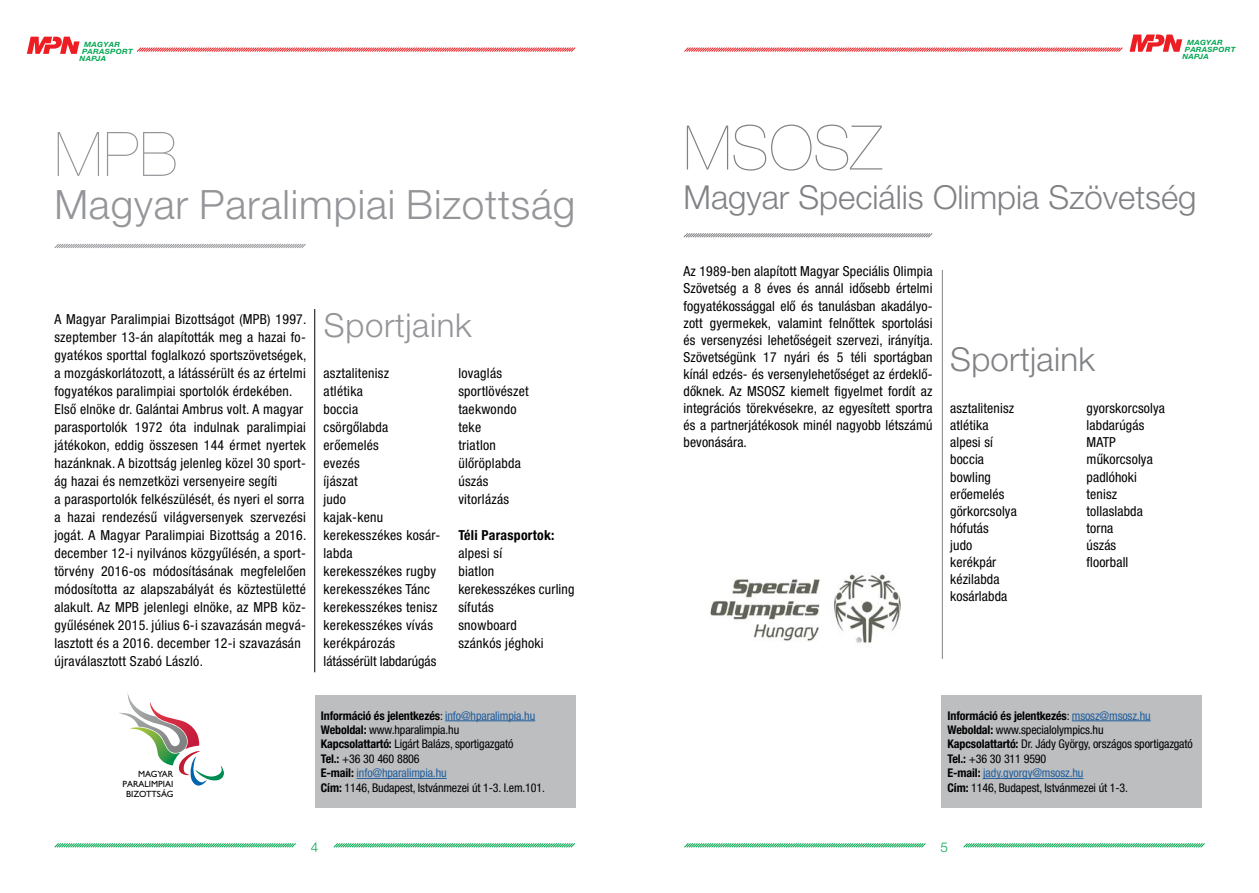
<style>
.page{position:relative;width:1259px;height:893px;background:#fff}
.page>*{position:absolute;margin:0;border:0;box-sizing:border-box;transform-origin:0 0}
.t1{font:200 61.5px "Helvetica Neue LT Pro";color:#808285}
.t2{font:200 61.5px "Helvetica Neue LT Pro";color:#939598}
.t3{font:300 40.5px "Helvetica Neue LT Pro";letter-spacing:.02em;color:#939598}
.t4{font:300 33px "Helvetica Neue LT Pro";color:#808285}
.t5{font:300 33px "Helvetica Neue LT Pro";letter-spacing:.02em;color:#939598}
.t6{font:condensed 13.8px/18px "Helvetica Neue LT Pro";letter-spacing:.02em;color:#000}
.t7{font:700 condensed 13.8px "Helvetica Neue LT Pro";letter-spacing:.02em;color:#000}
.t8{font:300 13.5px "Helvetica Neue LT Pro";color:#01a64f}
.t9{font:300 13.5px "Helvetica Neue LT Pro";color:#00a651}
.t10{font:condensed 12px/14.4px "Helvetica Neue LT Pro";letter-spacing:-.01em;color:#000}
.t11{font:condensed 12px/14.4px "Helvetica Neue LT Pro";letter-spacing:.01em;color:#000}
.t12{font:9px/10.1px "Gill Sans Std";color:#000;text-align:right}
.t13{font:italic 700 7.2px/7.2px "Helvetica Neue LT Pro";letter-spacing:.04em;color:#00a651;scale:1.08 1}
.s1{font-weight:700}
.s2{color:#215e9e}
</style>
<div class="page">
<svg style="left:684px;top:843px;width:242px;height:5px"></svg>
<svg style="left:54px;top:843px;width:242px;height:5px"></svg>
<svg style="left:963px;top:843px;width:242px;height:5px"></svg>
<svg style="left:333px;top:843px;width:242px;height:5px"></svg>
<svg style="left:26px;top:36px;width:550px;height:18px"></svg>
<svg style="left:684px;top:34px;width:499px;height:18px"></svg>
<div style="left:315px;top:695px;width:260px;height:113px;background:#bcbec0"></div>
<hr style="left:445px;top:720px;width:90px;height:1px;background:#215e9e">
<hr style="left:356px;top:778px;width:91px;height:1px;background:#215e9e">
<svg style="left:54px;top:243px;width:252px;height:5px"></svg>
<hr style="left:314px;top:309px;width:1px;height:363px;background:#000">
<svg style="left:119px;top:693px;width:105px;height:93px"></svg>
<svg style="left:683px;top:233px;width:250px;height:5px"></svg>
<hr style="left:942px;top:270px;width:1px;height:389px;background:#808285">
<img style="left:710px;top:574px;width:191px;height:69px">
<div style="left:941px;top:695px;width:260px;height:113px;background:#bcbec0"></div>
<hr style="left:1071px;top:720px;width:79px;height:1px;background:#215e9e">
<hr style="left:983px;top:778px;width:100px;height:1px;background:#215e9e">
<p class="t13" style="left:82px;top:40px;width:48px">MAGYAR<br>PARASPORT</p>
<p class="t13" style="left:1184px;top:38px;width:48px;text-indent:2px">MAGYAR<br>PARASPORT</p>
<h1 class="t2" style="left:54px;top:119px;width:125px">MPB</h1>
<h2 class="t3" style="left:54px;top:179px;width:522px">Magyar Paralimpiai Bizottság</h2>
<p class="t6" style="left:54px;top:310px;width:254px">A Magyar Paralimpiai Bizottságot (MPB) 1997. szeptember 13-án alapították meg a hazai fo&shy;gyatékos sporttal foglalkozó sportszövetségek, a mozgáskorlátozott, a látássérült és az értelmi fogyatékos paralimpiai sportolók érdekében.<br>Első elnöke dr. Galántai Ambrus volt. A magyar parasportolók 1972 óta indulnak paralimpiai játékokon, eddig összesen 144 érmet nyertek hazánknak. A bizottság jelenleg közel 30 sport&shy;ág hazai és nemzetközi versenyeire segíti<br>a parasportolók felkészülését, és nyeri el sorra a hazai rendezésű világversenyek szervezési jogát. A Magyar Paralimpiai Bizottság a 2016. december 12-i nyilvános közgyűlésén, a sport&shy;törvény 2016-os módosításának megfelelően módosította az alapszabályát és köztestületté alakult. Az MPB jelenlegi elnöke, az MPB köz&shy;gyűlésének 2015. július 6-i szavazásán megvá&shy;lasztott és a 2016. december 12-i szavazásán újraválasztott Szabó László.</p>
<h3 class="t5" style="left:324px;top:305px;width:149px">Sportjaink</h3>
<p class="t6" style="left:323px;top:364px;width:118px">asztalitenisz<br>atlétika<br>boccia<br>csörgőlabda erőemelés<br>evezés<br>íjászat<br>judo<br>kajak-kenu kerekesszékes kosár&shy;labda<br>kerekesszékes rugby kerekesszékes Tánc kerekesszékes tenisz kerekesszékes vívás kerékpározás látássérült labdarúgás</p>
<p class="t6" style="left:458px;top:364px;width:72px">lovaglás sportlövészet taekwondo teke<br>triatlon ülőröplabda úszás vitorlázás</p>
<p class="t7" style="left:458px;top:527px;width:98px">Téli Parasportok:</p>
<p class="t6" style="left:458px;top:544px;width:118px">alpesi sí<br>biatlon kerekesszékes curling sífutás<br>snowboard<br>szánkós jéghoki</p>
<p class="t12" style="left:122px;top:769px;width:52px">MAGYAR<br>PARALIMPIAI<br>BIZOTTSÁG</p>
<p class="t10" style="left:321px;top:708px;width:226px"><span class="s1">Információ és jelentkezés</span>: <span class="s2">info@hparalimpia.hu </span><span class="s1">Weboldal:</span> www.hparalimpia.hu<br><span class="s1">Kapcsolattartó:</span> Ligárt Balázs, sportigazgató<br><span class="s1">Tel.:</span> +36 30 460 8806<br><span class="s1">E-mail:</span> <span class="s2">info@hparalimpia.hu<br></span><span class="s1">Cím:</span> 1146, Budapest, Istvánmezei út 1-3. I.em.101.</p>
<h1 class="t1" style="left:683px;top:112px;width:200px">MSOSZ</h1>
<h3 class="t4" style="left:683px;top:177px;width:514px">Magyar Speciális Olimpia Szövetség</h3>
<p class="t6" style="left:683px;top:263px;width:251px;line-height:17.1px;text-align:justify">Az 1989-ben alapított Magyar Speciális Olimpia Szövetség a 8 éves és annál idősebb értelmi fogyatékossággal elő és tanulásban akadályo&shy;zott gyermekek, valamint felnőttek sportolási és versenyzési lehetőségeit szervezi, irányítja.<br>Szövetségünk 17 nyári és 5 téli sportágban kínál edzés- és versenylehetőséget az érdeklő&shy;dőknek. Az MSOSZ kiemelt figyelmet fordít az integrációs törekvésekre, az egyesített sportra és a partnerjátékosok minél nagyobb létszámú bevonására.</p>
<h3 class="t4" style="left:950px;top:339px;width:146px">Sportjaink</h3>
<p class="t6" style="left:950px;top:400px;width:68px;line-height:17.1px">asztalitenisz atlétika alpesi sí boccia bowling erőemelés görkorcsolya hófutás<br>judo kerékpár kézilabda kosárlabda</p>
<p class="t6" style="left:1086px;top:400px;width:80px;line-height:17.1px">gyorskorcsolya labdarúgás<br>MATP műkorcsolya padlóhoki tenisz tollaslabda torna<br>úszás<br>floorball</p>
<p class="t11" style="left:948px;top:706px;width:245px"><span class="s1">Információ és jelentkezés:</span> msosz@msosz.hu <span class="s1">Weboldal:</span> www.specialolympics.hu<br><span class="s1">Kapcsolattartó:</span> Dr. Jády György országos sportigazgató <span class="s1">Tel.:</span> +36 30 311 9590<br><span class="s1">E-mail:</span> jady.gyorgy@msosz.hu<br><span class="s1">Cím:</span> 1146, Budapest, Istvánmezei út 1-3.</p>
<p class="t10" style="left:947px;top:708px;width:247px"><span class="s1">Információ és jelentkezés</span>: <span class="s2">msosz@msosz.hu </span><span class="s1">Weboldal:</span> www.specialolympics.hu<br><span class="s1">Kapcsolattartó:</span> Dr. Jády György, országos sportigazgató <span class="s1">Tel.:</span> +36 30 311 9590<br><span class="s1">E-mail:</span> <span class="s2">jady.gyorgy@msosz.hu<br></span><span class="s1">Cím:</span> 1146, Budapest, Istvánmezei út 1-3.</p>
<p class="t9" style="left:940px;top:839px;width:9px">9</p>
<p class="t8" style="left:311px;top:839px;width:9px">4</p>
<p class="t8" style="left:940px;top:839px;width:9px">5</p>
</div>
